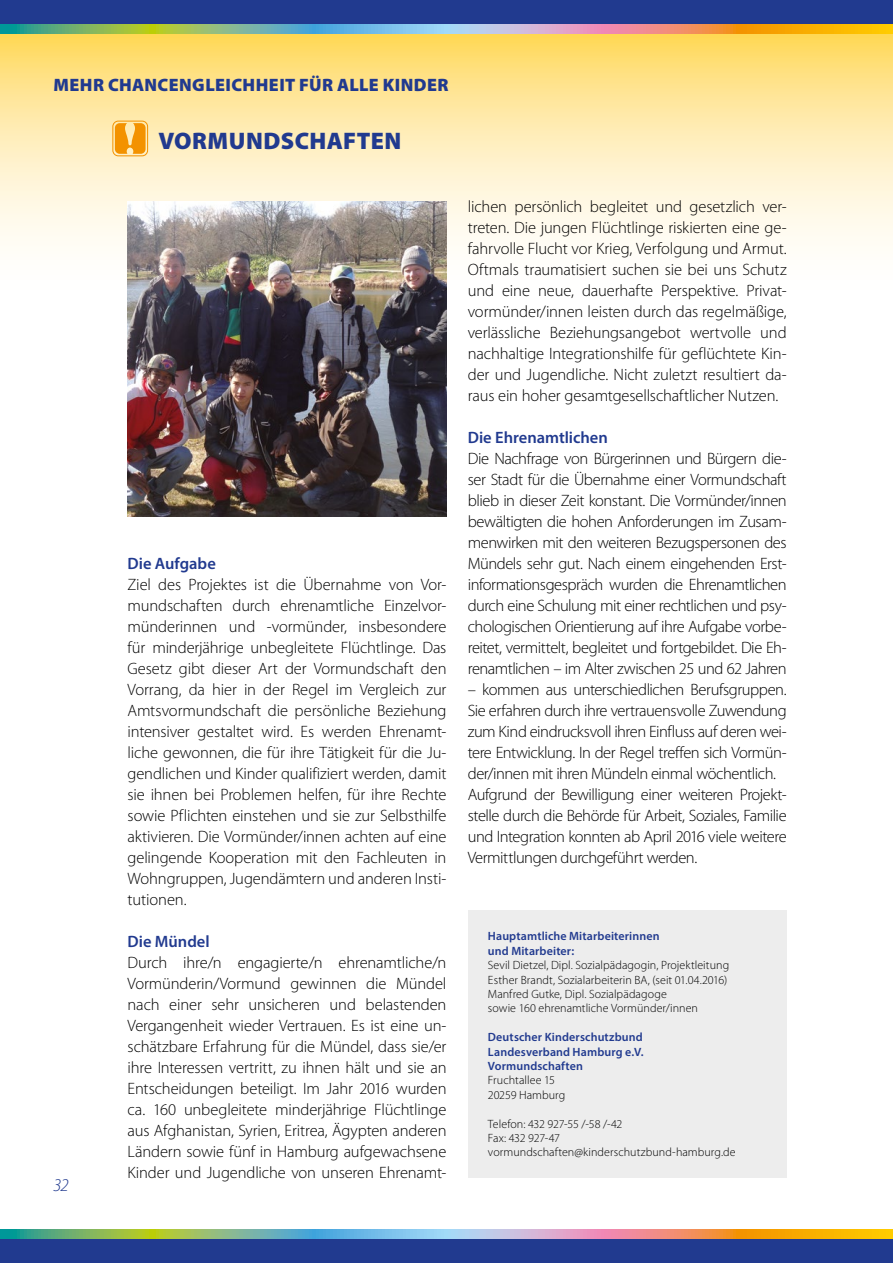
<style>
.page{position:relative;width:893px;height:1263px;background:#fff}
.page>*{position:absolute;margin:0;border:0;box-sizing:border-box;transform-origin:0 0}
.t1{font:900 24px "Myriad Pro";letter-spacing:.015em;color:#213a8f}
.t2{font:900 18px "Myriad Pro";letter-spacing:.02em;color:#213a8f}
.t3{font:italic 300 18px "Myriad Pro";color:#213a8f}
.t4{font:300 16.5px/21px "Myriad Pro";letter-spacing:-.025em;color:#000;text-align:justify}
.t5{font:600 16.5px "Myriad Pro";color:#213a8f}
.t6{font:300 12px/14.4px "Myriad Pro";letter-spacing:.005em;color:#000}
.t7{font:600 12px/14.4px "Myriad Pro";letter-spacing:.01em;color:#213a8f}
</style>
<div class="page">
<svg style="left:0;top:33px;width:893px;height:265px"></svg>
<div style="left:0;top:0;width:893px;height:28px;background:#213a8f"></div>
<svg style="left:0;top:24px;width:892px;height:9px;background:#afaf84"></svg>
<div style="left:0;top:1235px;width:893px;height:28px;background:#213a8f"></div>
<svg style="left:0;top:1230px;width:892px;height:9px;background:#afaf84"></svg>
<div style="left:468px;top:910px;width:319px;height:268px;background:#ededed"></div>
<div style="left:113px;top:121px;width:35px;height:35px;border:1px solid #f39200;border-radius:5px"></div>
<svg style="left:115px;top:123px;width:31px;height:31px"></svg>
<img style="left:128px;top:201px;width:318px;height:315px">
<p class="t2" style="left:53px;top:75px;width:397px">MEHR CHANCENGLEICHHEIT FÜR ALLE KINDER</p>
<h1 class="t1" style="left:158px;top:127px;width:245px">VORMUNDSCHAFTEN</h1>
<p class="t3" style="left:53px;top:1176px;width:17px">32</p>
<p class="t5" style="left:128px;top:553px;width:90px">Die Aufgabe</p>
<p class="t4" style="left:128px;top:574px;width:320px">Ziel des Projektes ist die Übernahme von Vor&shy;mundschaften durch ehrenamtliche Einzelvor&shy;münderinnen und -vormünder, insbesondere für minderjährige unbegleitete Flüchtlinge. Das Gesetz gibt dieser Art der Vormundschaft den Vorrang, da hier in der Regel im Vergleich zur Amtsvormundschaft die persönliche Beziehung intensiver gestaltet wird. Es werden Ehrenamt&shy;liche gewonnen, die für ihre Tätigkeit für die Ju&shy;gendlichen und Kinder qualifiziert werden, damit sie ihnen bei Problemen helfen, für ihre Rechte sowie Pflichten einstehen und sie zur Selbsthilfe aktivieren. Die Vormünder/innen achten auf eine gelingende Kooperation mit den Fachleuten in Wohngruppen, Jugendämtern und anderen Insti&shy;tutionen.</p>
<p class="t5" style="left:128px;top:931px;width:84px">Die Mündel</p>
<p class="t4" style="left:128px;top:952px;width:320px">Durch ihre/n engagierte/n ehrenamtliche/n Vormünderin/Vormund gewinnen die Mündel nach einer sehr unsicheren und belastenden Vergangenheit wieder Vertrauen. Es ist eine un&shy;schätzbare Erfahrung für die Mündel, dass sie/er ihre Interessen vertritt, zu ihnen hält und sie an Entscheidungen beteiligt. Im Jahr 2016 wurden ca. 160 unbegleitete minderjährige Flüchtlinge aus Afghanistan, Syrien, Eritrea, Ägypten anderen Ländern sowie fünf in Hamburg aufgewachsene Kinder und Jugendliche von unseren Ehrenamt-</p>
<p class="t4" style="left:468px;top:196px;width:320px">lichen persönlich begleitet und gesetzlich ver&shy;treten. Die jungen Flüchtlinge riskierten eine ge&shy;fahrvolle Flucht vor Krieg, Verfolgung und Armut.<br>Oftmals traumatisiert suchen sie bei uns Schutz und eine neue, dauerhafte Perspektive. Privat&shy;vormünder/innen leisten durch das regelmäßige, verlässliche Beziehungsangebot wertvolle und nachhaltige Integrationshilfe für geflüchtete Kin&shy;der und Jugendliche. Nicht zuletzt resultiert da&shy;raus ein hoher gesamtgesellschaftlicher Nutzen.</p>
<p class="t5" style="left:468px;top:427px;width:142px">Die Ehrenamtlichen</p>
<p class="t4" style="left:468px;top:448px;width:320px">Die Nachfrage von Bürgerinnen und Bürgern die&shy;ser Stadt für die Übernahme einer Vormundschaft blieb in dieser Zeit konstant. Die Vormünder/innen bewältigten die hohen Anforderungen im Zusam&shy;menwirken mit den weiteren Bezugspersonen des Mündels sehr gut. Nach einem eingehenden Erst&shy;informationsgespräch wurden die Ehrenamtlichen durch eine Schulung mit einer rechtlichen und psy&shy;chologischen Orientierung auf ihre Aufgabe vorbe&shy;reitet, vermittelt, begleitet und fortgebildet. Die Eh&shy;renamtlichen – im Alter zwischen 25 und 62 Jahren</p>
<p class="t4" style="left:468px;top:679px;width:320px;text-align:left">– kommen aus unterschiedlichen Berufsgruppen.<br>Sie erfahren durch ihre vertrauensvolle Zuwendung zum Kind eindrucksvoll ihren Einfluss auf deren wei&shy;tere Entwicklung. In der Regel treffen sich Vormün&shy;der/innen mit ihren Mündeln einmal wöchentlich.<br>Aufgrund der Bewilligung einer weiteren Projekt&shy;stelle durch die Behörde für Arbeit, Soziales, Familie und Integration konnten ab April 2016 viele weitere Vermittlungen durchgeführt werden.</p>
<p class="t7" style="left:488px;top:929px;width:173px">Hauptamtliche Mitarbeiterinnen und Mitarbeiter:</p>
<p class="t6" style="left:488px;top:958px;width:243px">Sevil Dietzel, Dipl. Sozialpädagogin, Projektleitung Esther Brandt, Sozialarbeiterin BA, (seit 01.04.2016)<br>Manfred Gutke, Dipl. Sozialpädagoge<br>sowie 160 ehrenamtliche Vormünder/innen</p>
<p class="t7" style="left:488px;top:1030px;width:157px;text-align:justify">Deutscher Kinderschutzbund Landesverband Hamburg e.V.<br>Vormundschaften</p>
<p class="t6" style="left:488px;top:1073px;width:79px">Fruchtallee 15<br>20259 Hamburg</p>
<p class="t6" style="left:488px;top:1116px;width:249px">Telefon: 432 927-55 /-58 /-42<br>Fax: 432 927-47 vormundschaften@kinderschutzbund-hamburg.de</p>
</div>
